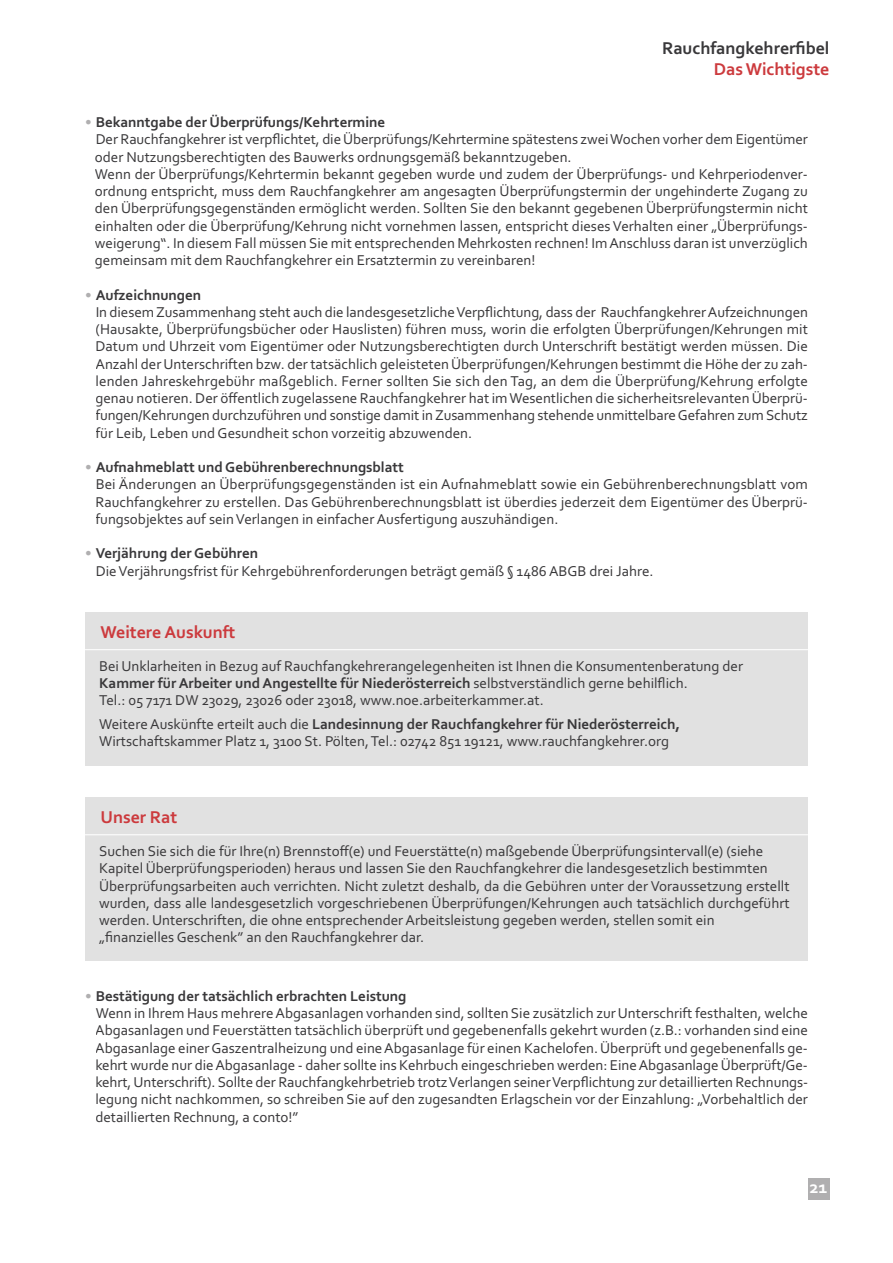
<style>
.page{position:relative;width:893px;height:1263px;background:#fff}
.page>*{position:absolute;margin:0;border:0;box-sizing:border-box;transform-origin:0 0}
.t1{font:700 18px "Corbel";color:#cc3a3d}
.t2{font:700 18px "Corbel";color:#39383a}
.t3{font:700 18px "Corbel";color:#fff}
.t4{font:15px/17.2px "Corbel";color:#39383a}
.s1{color:#b0afb0}
.s2{font-weight:700}
</style>
<div class="page">
<div style="left:808px;top:1178px;width:21px;height:21px;background:#b0afb0"></div>
<div style="left:85px;top:612px;width:723px;height:154px;background:#e1e1e1"></div>
<hr style="left:85px;top:649px;width:723px;height:1px;background:#fff">
<div style="left:85px;top:797px;width:723px;height:164px;background:#e1e1e1"></div>
<hr style="left:85px;top:834px;width:723px;height:1px;background:#fff">
<p class="t2" style="left:662px;top:37px;width:169px">Rauchfangkehrerfibel</p>
<p class="t1" style="left:714px;top:58px;width:117px">Das Wichtigste</p>
<p class="t4" style="left:95px;top:113px;width:714px;text-indent:-10px"><span class="s1">•</span> <span class="s2">Bekanntgabe der Überprüfungs/Kehrtermine<br></span>Der Rauchfangkehrer ist verpflichtet, dieÜberprüfungs/Kehrtermine spätestens zweiWochen vorher dem Eigentümer oder Nutzungsberechtigten des Bauwerks ordnungsgemäß bekanntzugeben.<br>Wenn der Überprüfungs/Kehrtermin bekannt gegeben wurde und zudem der Überprüfungs- und Kehrperiodenver&shy;ordnung entspricht, muss dem Rauchfangkehrer am angesagten Überprüfungstermin der ungehinderte Zugang zu den Überprüfungsgegenständen ermöglicht werden. Sollten Sie den bekannt gegebenen Überprüfungstermin nicht einhalten oder die Überprüfung/Kehrung nicht vornehmen lassen, entspricht dieses Verhalten einer „Überprüfungs&shy;weigerung“. In diesem Fall müssen Sie mit entsprechenden Mehrkosten rechnen! ImAnschluss daran ist unverzüglich gemeinsam mit dem Rauchfangkehrer ein Ersatztermin zu vereinbaren!</p>
<p class="t4" style="left:96px;top:286px;width:714px;text-indent:-10px"><span class="s1">•</span> <span class="s2">Aufzeichnungen<br></span>In diesemZusammenhang steht auch die landesgesetzlicheVerpflichtung, dass der RauchfangkehrerAufzeichnungen (Hausakte, Überprüfungsbücher oder Hauslisten) führen muss, worin die erfolgten Überprüfungen/Kehrungen mit Datum und Uhrzeit vom Eigentümer oder Nutzungsberechtigten durch Unterschrift bestätigt werden müssen. Die Anzahl derUnterschriften bzw. der tatsächlich geleistetenÜberprüfungen/Kehrungen bestimmt die Höhe der zu zah&shy;lenden Jahreskehrgebühr maßgeblich. Ferner sollten Sie sich den Tag, an dem die Überprüfung/Kehrung erfolgte genau notieren. Der öffentlich zugelassene Rauchfangkehrer hat imWesentlichen die sicherheitsrelevantenÜberprü&shy;fungen/Kehrungen durchzuführen und sonstige damit inZusammenhang stehende unmittelbareGefahren zumSchutz für Leib, Leben und Gesundheit schon vorzeitig abzuwenden.</p>
<p class="t4" style="left:95px;top:458px;width:714px;text-indent:-10px"><span class="s1">•</span> <span class="s2">Aufnahmeblatt und Gebührenberechnungsblatt<br></span>Bei Änderungen an Überprüfungsgegenständen ist ein Aufnahmeblatt sowie ein Gebührenberechnungsblatt vom Rauchfangkehrer zu erstellen. Das Gebührenberechnungsblatt ist überdies jederzeit dem Eigentümer des Überprü&shy;fungsobjektes auf seinVerlangen in einfacher Ausfertigung auszuhändigen.</p>
<p class="t4" style="left:96px;top:545px;width:559px;text-indent:-11px"><span class="s1">•</span> <span class="s2">Verjährung der Gebühren<br></span>DieVerjährungsfrist für Kehrgebührenforderungen beträgt gemäß § 1486 ABGB drei Jahre.</p>
<p class="t1" style="left:100px;top:621px;width:137px">Weitere Auskunft</p>
<p class="t4" style="left:99px;top:657px;width:645px">Bei Unklarheiten in Bezug auf Rauchfangkehrerangelegenheiten ist Ihnen die Konsumentenberatung der<br><span class="s2">Kammer für Arbeiter und Angestellte für Niederösterreich</span> selbstverständlich gerne behilflich.<br>Tel.: 05 7171 DW 23029, 23026 oder 23018, www.noe.arbeiterkammer.at.</p>
<p class="t4" style="left:99px;top:715px;width:583px">Weitere Auskünfte erteilt auch die <span class="s2">Landesinnung der Rauchfangkehrer für Niederösterreich,<br></span>Wirtschaftskammer Platz 1, 3100 St. Pölten,Tel.: 02742 851 19121, www.rauchfangkehrer.org</p>
<p class="t1" style="left:100px;top:807px;width:78px">Unser Rat</p>
<p class="t4" style="left:99px;top:842px;width:692px">Suchen Sie sich die für Ihre(n) Brennstoff(e) und Feuerstätte(n) maßgebende Überprüfungsintervall(e) (siehe Kapitel Überprüfungsperioden) heraus und lassen Sie den Rauchfangkehrer die landesgesetzlich bestimmten Überprüfungsarbeiten auch verrichten. Nicht zuletzt deshalb, da die Gebühren unter der Voraussetzung erstellt wurden, dass alle landesgesetzlich vorgeschriebenen Überprüfungen/Kehrungen auch tatsächlich durchgeführt werden. Unterschriften, die ohne entsprechender Arbeitsleistung gegeben werden, stellen somit ein „finanzielles Geschenk” an den Rauchfangkehrer dar.</p>
<p class="t4" style="left:95px;top:987px;width:714px;text-indent:-10px"><span class="s1">•</span> <span class="s2">Bestätigung der tatsächlich erbrachten Leistung<br></span>Wenn in Ihrem Haus mehrereAbgasanlagen vorhanden sind, sollten Sie zusätzlich zurUnterschrift festhalten, welche Abgasanlagen und Feuerstätten tatsächlich überprüft und gegebenenfalls gekehrt wurden (z.B.: vorhanden sind eine Abgasanlage einerGaszentralheizung und eineAbgasanlage für einen Kachelofen.Überprüft und gegebenenfalls ge&shy;kehrt wurde nur dieAbgasanlage - daher sollte ins Kehrbuch eingeschrieben werden: EineAbgasanlageÜberprüft/Ge&shy;kehrt,Unterschrift). Sollte der Rauchfangkehrbetrieb trotzVerlangen seinerVerpflichtung zur detaillierten Rechnungs&shy;legung nicht nachkommen, so schreiben Sie auf den zugesandten Erlagschein vor der Einzahlung: „Vorbehaltlich der detaillierten Rechnung, a conto!”</p>
<p class="t3" style="left:810px;top:1176px;width:19px">21</p>
</div>
